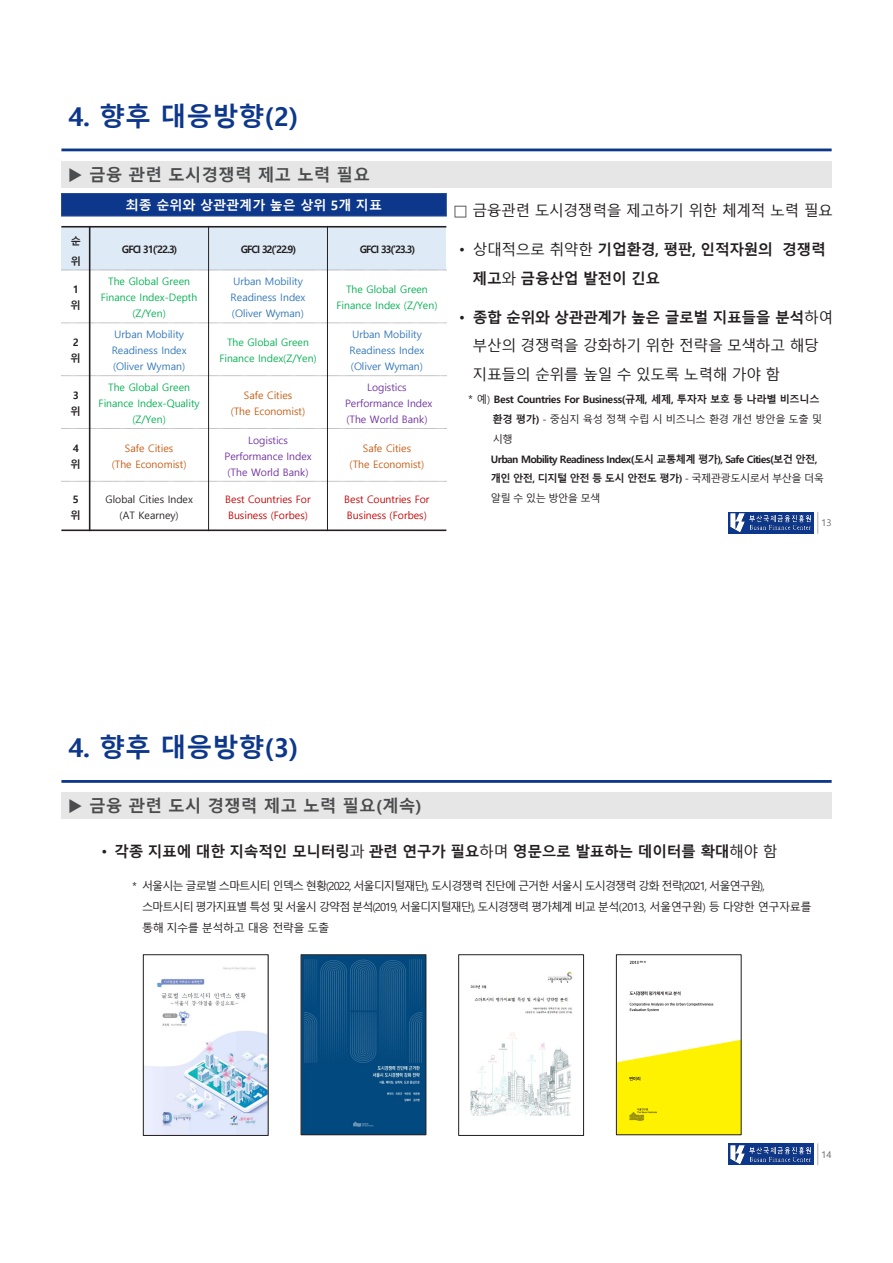
<style>
.page{position:relative;width:893px;height:1263px;background:#fff}
.page>*{position:absolute;margin:0;border:0;box-sizing:border-box;transform-origin:0 0}
.t1{font:700 26.1px "Malgun Gothic";color:#0d378b}
.t2{font:700 16.8px "Malgun Gothic";color:#4b4c4d}
.t3{font:14.85px/28.7px "Malgun Gothic";letter-spacing:-.03em;color:#231f20}
.t4{font:700 14.85px/28.7px "Malgun Gothic";letter-spacing:-.03em;color:#231f20}
.t5{font:700 13.05px "Malgun Gothic";color:#fff}
.t6{font:11.25px "Malgun Gothic";color:#231f20}
.t7{font:11.1px/21.5px "Malgun Gothic";letter-spacing:-.09em;color:#231f20}
.t8{font:10.35px "Malgun Gothic";color:#c00000}
.t9{font:10.35px "Malgun Gothic";color:#c55a11}
.t10{font:10.35px "Malgun Gothic";color:#7030a0}
.t11{font:10.35px "Malgun Gothic";letter-spacing:-.005em;color:#231f20}
.t12{font:700 10.35px "Malgun Gothic";color:#231f20}
.t13{font:700 10.2px/19.8px "Malgun Gothic";letter-spacing:-.055em;color:#231f20}
.t14{font:10.2px/15.9px "Malgun Gothic";color:#00b050;text-align:center}
.t15{font:10.2px/15.9px "Malgun Gothic";color:#2e75b6}
.t16{font:10.2px/15.9px "Malgun Gothic";color:#7030a0;text-align:center}
.t17{font:10.2px/15.9px "Malgun Gothic";color:#c55a11;text-align:center}
.t18{font:10.2px "Malgun Gothic";color:#c00000}
.t19{font:10.2px "Malgun Gothic";color:#231f20}
.t20{font:9.3px "Malgun Gothic";color:#636366}
.s1{font-family:"Arial";font-weight:400}
.s2{font-weight:400}
.s3{font-family:"Arial"}
.s4{font-weight:700}
.s5{font-weight:400;font-size:11.1px}
</style>
<div class="page">
<hr style="left:61px;top:149px;width:771px;height:2px;background:#0d378b">
<img style="left:728px;top:512px;width:86px;height:22px">
<svg style="left:817px;top:512px;width:1px;height:22px"></svg>
<div style="left:62px;top:161px;width:770px;height:27px;background:#e7e6e6"></div>
<div style="left:61px;top:227px;width:29px;height:43px;background:#deebf7"></div>
<div style="left:90px;top:227px;width:119px;height:43px;background:#deebf7"></div>
<div style="left:209px;top:227px;width:118px;height:43px;background:#deebf7"></div>
<div style="left:327px;top:227px;width:119px;height:43px;background:#deebf7"></div>
<hr style="left:89px;top:226px;width:1px;height:305px;background:#231f20">
<hr style="left:208px;top:226px;width:1px;height:305px;background:#231f20">
<hr style="left:327px;top:226px;width:1px;height:305px;background:#231f20">
<svg style="left:61px;top:270px;width:385px;height:1px"></svg>
<svg style="left:61px;top:323px;width:385px;height:1px"></svg>
<svg style="left:61px;top:375px;width:385px;height:1px"></svg>
<svg style="left:61px;top:428px;width:385px;height:1px"></svg>
<svg style="left:61px;top:481px;width:385px;height:1px"></svg>
<hr style="left:61px;top:226px;width:385px;height:2px;background:#231f20">
<hr style="left:61px;top:529px;width:385px;height:2px;background:#231f20">
<div style="left:62px;top:193px;width:384px;height:23px;background:#0d378b"></div>
<div style="left:61px;top:193px;width:386px;height:23px;border:1px solid #294e98"></div>
<hr style="left:61px;top:780px;width:771px;height:3px;background:#0d378b">
<img style="left:728px;top:1143px;width:86px;height:22px">
<svg style="left:817px;top:1143px;width:1px;height:22px"></svg>
<div style="left:62px;top:792px;width:770px;height:27px;background:#e7e6e6"></div>
<img style="left:303px;top:956px;width:121px;height:177px">
<div style="left:301px;top:954px;width:125px;height:181px;border:1px solid #231f20"></div>
<img style="left:618px;top:960px;width:121px;height:173px">
<div style="left:616px;top:954px;width:125px;height:181px;border:1px solid #231f20"></div>
<img style="left:470px;top:971px;width:103px;height:145px">
<div style="left:458px;top:954px;width:126px;height:182px;border:1px solid #231f20"></div>
<img style="left:145px;top:967px;width:122px;height:167px">
<div style="left:143px;top:954px;width:126px;height:182px;border:1px solid #231f20"></div>
<p class="t1" style="left:68px;top:101px;width:232px">4. 향후 대응방향(2)</p>
<p class="t2" style="left:68px;top:165px;width:303px">◆ 금융 관련 도시경쟁력 제고 노력 필요</p>
<p class="t5" style="left:126px;top:197px;width:258px">최종 순위와 상관관계가 높은 상위 5개 지표</p>
<p class="t13" style="left:71px;top:231px;width:12px">순 위</p>
<p class="t13" style="left:122px;top:240px;width:57px">GFCI 31(’22.3)</p>
<p class="t13" style="left:241px;top:240px;width:57px">GFCI 32(’22.9)</p>
<p class="t13" style="left:360px;top:240px;width:57px">GFCI 33(’23.3)</p>
<p class="t13" style="left:70px;top:282px;width:12px;line-height:15.9px">1 위</p>
<p class="t14" style="left:101px;top:274px;width:98px">The Global Green<br>Finance Index-Depth (Z/Yen)</p>
<p class="t15" style="left:231px;top:274px;width:76px">Urban Mobility<br>Readiness Index (Oliver Wyman)</p>
<p class="t14" style="left:336px;top:282px;width:103px">The Global Green<br>Finance Index (Z/Yen)</p>
<p class="t13" style="left:70px;top:335px;width:12px;line-height:15.9px">2 위</p>
<p class="t15" style="left:112px;top:327px;width:76px">Urban Mobility<br>Readiness Index (Oliver Wyman)</p>
<p class="t14" style="left:219px;top:335px;width:99px">The Global Green<br>Finance Index(Z/Yen)</p>
<p class="t15" style="left:350px;top:327px;width:76px">Urban Mobility<br>Readiness Index (Oliver Wyman)</p>
<p class="t13" style="left:73px;top:385px;width:7px">3</p>
<p class="t12" style="left:70px;top:405px;width:12px">위</p>
<p class="t14" style="left:99px;top:380px;width:103px">The Global Green<br>Finance Index-Quality (Z/Yen)</p>
<p class="t17" style="left:244px;top:388px;width:50px">Safe Cities</p>
<p class="t16" style="left:345px;top:380px;width:89px">Logistics<br>Performance Index (The World Bank)</p>
<p class="t9" style="left:231px;top:405px;width:76px">(The Economist)</p>
<p class="t13" style="left:70px;top:440px;width:12px;line-height:15.9px">4 위</p>
<p class="t17" style="left:112px;top:440px;width:76px">Safe Cities<br>(The Economist)</p>
<p class="t16" style="left:224px;top:432px;width:89px">Logistics<br>Performance Index</p>
<p class="t10" style="left:227px;top:466px;width:83px">(The World Bank)</p>
<p class="t17" style="left:350px;top:440px;width:76px">Safe Cities<br>(The Economist)</p>
<p class="t13" style="left:73px;top:489px;width:7px">5</p>
<p class="t12" style="left:70px;top:509px;width:12px">위</p>
<p class="t19" style="left:105px;top:493px;width:89px">Global Cities Index</p>
<p class="t11" style="left:120px;top:509px;width:61px">(AT Kearney)</p>
<p class="t18" style="left:225px;top:493px;width:87px">Best Countries For</p>
<p class="t8" style="left:228px;top:509px;width:81px">Business (Forbes)</p>
<p class="t18" style="left:344px;top:493px;width:87px">Best Countries For</p>
<p class="t8" style="left:347px;top:509px;width:81px">Business (Forbes)</p>
<p class="t3" style="left:453px;top:196px;width:381px">□ 금융관련 도시경쟁력을 제고하기 위한 체계적 노력 필요</p>
<p class="t4" style="left:473px;top:235px;width:355px;text-indent:-13px"><span class="s1">•</span> <span class="s2">상대적으로 취약한</span> 기업환경, 평판, 인적자원의 경쟁력 제고<span class="s2">와</span> 금융산업 발전이 긴요</p>
<p class="t3" style="left:473px;top:303px;width:362px;text-indent:-13px"><span class="s3">•</span> <span class="s4">종합 순위와 상관관계가 높은 글로벌 지표들을 분석</span>하여 부산의 경쟁력을 강화하기 위한 전략을 모색하고 해당 지표들의 순위를 높일 수 있도록 노력해 가야 함</p>
<p class="t13" style="left:491px;top:390px;width:335px;text-indent:-23px"><span class="s5">*</span> <span class="s2">예)</span> Best Countries For Business(규제, 세제, 투자자 보호 등 나라별 비즈니스 환경 평가) <span class="s2">- 중심지 육성 정책 수립 시 비즈니스 환경 개선 방안을 도출 및 시행<br></span>Urban Mobility Readiness Index(도시 교통체계 평가), Safe Cities(보건 안전, 개인 안전, 디지털 안전 등 도시 안전도 평가) <span class="s2">- 국제관광도시로서 부산을 더욱 알릴 수 있는 방안을 모색</span></p>
<p class="t20" style="left:821px;top:518px;width:12px">13</p>
<p class="t1" style="left:68px;top:732px;width:232px">4. 향후 대응방향(3)</p>
<p class="t2" style="left:68px;top:796px;width:355px">◆ 금융 관련 도시 경쟁력 제고 노력 필요(계속)</p>
<p class="t4" style="left:102px;top:837px;width:677px"><span class="s1">•</span> 각종 지표에 대한 지속적인 모니터링<span class="s2">과</span> 관련 연구가 필요<span class="s2">하며</span> 영문으로 발표하는 데이터를 확대<span class="s2">해야 함</span></p>
<p class="t7" style="left:142px;top:875px;width:671px">서울시는 글로벌 스마트시티 인덱스 현황(2022, 서울디지털재단), 도시경쟁력 진단에 근거한 서울시 도시경쟁력 강화 전략(2021, 서울연구원), 스마트시티 평가지표별 특성 및 서울시 강약점 분석(2019, 서울디지털재단), 도시경쟁력 평가체계 비교 분석(2013, 서울연구원) 등 다양한 연구자료를 통해 지수를 분석하고 대응 전략을 도출</p>
<p class="t6" style="left:132px;top:879px;width:6px">*</p>
<p class="t20" style="left:821px;top:1149px;width:12px">14</p>
</div>
